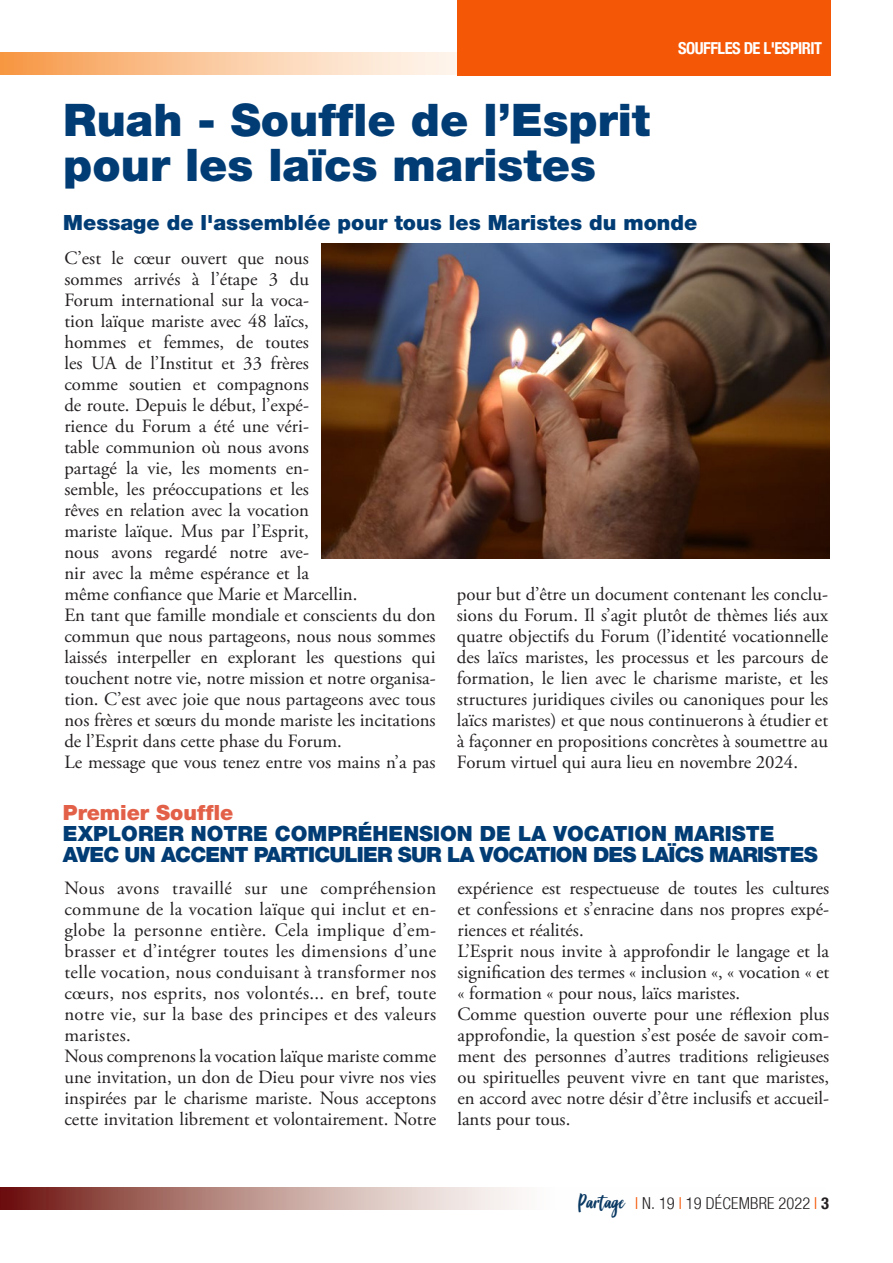
<style>
.page{position:relative;width:893px;height:1263px;background:#fff}
.page>*{position:absolute;margin:0;border:0;box-sizing:border-box;transform-origin:0 0}
.DidacaliaFotos{font:900 45px "Helvetica Neue";color:#013c75}
.DidacaliaFotos-2{font:900 21px/21px "Helvetica Neue";letter-spacing:-.04em;color:#013c75}
.DidacaliaFotos-3{font:900 21px "Helvetica Neue";color:#013c75}
.DidacaliaFotos-4{font:900 21px "Helvetica Neue";color:#e36048}
.t1{font:18.75px/21px "Adobe Garamond Pro";color:#231f20;text-align:justify}
.t2{font:300 condensed 16.5px "Helvetica Neue";letter-spacing:.015em;color:#231f20}
.Testo_normal{font:700 condensed 16.5px "Helvetica Neue";letter-spacing:-.03em;color:#fff}
.Testo_normal-2{font:700 condensed 16.5px "Helvetica Neue";color:#fff}
.s1{font-family:"Good Vibes";font-weight:400;font-stretch:normal;font-size:22.5px;color:#0a3963}
.s2{color:#f45706}
.s3{font-weight:700}
</style>
<div class="page">
<svg style="left:0;top:53px;width:457px;height:22px;background:#fbcaa1"></svg>
<svg style="left:0;top:1187px;width:518px;height:22px;background:#bb918b"></svg>
<div style="left:457px;top:0;width:374px;height:75px;background:#f45706"></div>
<img style="left:322px;top:243px;width:507px;height:315px">
<p class="DidacaliaFotos" style="left:63px;top:93px;width:588px">Ruah - Souffle de l’Esprit</p>
<p class="DidacaliaFotos" style="left:63px;top:138px;width:534px">pour les laïcs maristes</p>
<p class="Testo_normal-2" style="left:672px;top:34px;width:152px">SECRETARIAT OF LAITY</p>
<p class="Testo_normal" style="left:678px;top:34px;width:146px">SOUFFLES DE L'ESPIRIT</p>
<p class="DidacaliaFotos-3" style="left:63px;top:210px;width:636px">Message de l'assemblée pour tous les Maristes du monde</p>
<p class="t1" style="left:64px;top:248px;width:294px;text-align:left">C’est le cœur ouvert que nous sommes arrivés à l’étape 3 du<br>Forum international sur la voca-<br>tion laïque mariste avec 48 laïcs, hommes et femmes, de toutes<br>les UA de l’Institut et 33 frères comme soutien et compagnons<br>de route. Depuis le début, l’expé-<br>rience du Forum a été une véri-<br>table communion où nous avons partagé la vie, les moments en&shy;semble, les préoccupations et les<br>rêves en relation avec la vocation mariste laïque. Mus par l’Esprit,<br>nous avons regardé notre ave-<br>nir avec la même espérance et la même confiance que Marie et Marcellin.</p>
<p class="t1" style="left:64px;top:605px;width:373px">En tant que famille mondiale et conscients du don commun que nous partageons, nous nous sommes laissés interpeller en explorant les questions qui touchent notre vie, notre mission et notre organisa&shy;tion. C’est avec joie que nous partageons avec tous nos frères et sœurs du monde mariste les incitations de l’Esprit dans cette phase du Forum.</p>
<p class="t1" style="left:64px;top:752px;width:373px">Le message que vous tenez entre vos mains n’a pas</p>
<p class="t1" style="left:457px;top:584px;width:373px">pour but d’être un document contenant les conclu&shy;sions du Forum. Il s’agit plutôt de thèmes liés aux quatre objectifs du Forum (l’identité vocationnelle des laïcs maristes, les processus et les parcours de formation, le lien avec le charisme mariste, et les structures juridiques civiles ou canoniques pour les laïcs maristes) et que nous continuerons à étudier et à façonner en propositions concrètes à soumettre au Forum virtuel qui aura lieu en novembre 2024.</p>
<p class="DidacaliaFotos-4" style="left:63px;top:800px;width:172px">Premier Souffle</p>
<p class="DidacaliaFotos-2" style="left:63px;top:823px;width:756px">EXPLORER NOTRE COMPRÉHENSION DE LA VOCATION MARISTE<br>AVEC UN ACCENT PARTICULIER SUR LA VOCATION DES LAÏCS MARISTES</p>
<p class="t1" style="left:64px;top:878px;width:373px">Nous avons travaillé sur une compréhension commune de la vocation laïque qui inclut et en&shy;globe la personne entière. Cela implique d’em&shy;brasser et d’intégrer toutes les dimensions d’une telle vocation, nous conduisant à transformer nos cœurs, nos esprits, nos volontés... en bref, toute notre vie, sur la base des principes et des valeurs maristes.</p>
<p class="t1" style="left:64px;top:1046px;width:373px">Nous comprenons la vocation laïque mariste comme une invitation, un don de Dieu pour vivre nos vies inspirées par le charisme mariste. Nous acceptons cette invitation librement et volontairement. Notre</p>
<p class="t1" style="left:457px;top:878px;width:373px">expérience est respectueuse de toutes les cultures et confessions et s’enracine dans nos propres expé&shy;riences et réalités.</p>
<p class="t1" style="left:457px;top:941px;width:373px">L’Esprit nous invite à approfondir le langage et la signification des termes « inclusion «, « vocation « et « formation « pour nous, laïcs maristes.</p>
<p class="t1" style="left:457px;top:1004px;width:373px">Comme question ouverte pour une réflexion plus approfondie, la question s’est posée de savoir com&shy;ment des personnes d’autres traditions religieuses ou spirituelles peuvent vivre en tant que maristes, en accord avec notre désir d’être inclusifs et accueil&shy;lants pour tous.</p>
<p class="t2" style="left:578px;top:1194px;width:253px"><span class="s1">Partage</span> <span class="s2">I</span> N. 19 <span class="s2">I</span> 19 DÉCEMBRE 2022 <span class="s2">I</span> <span class="s3">3</span></p>
</div>
